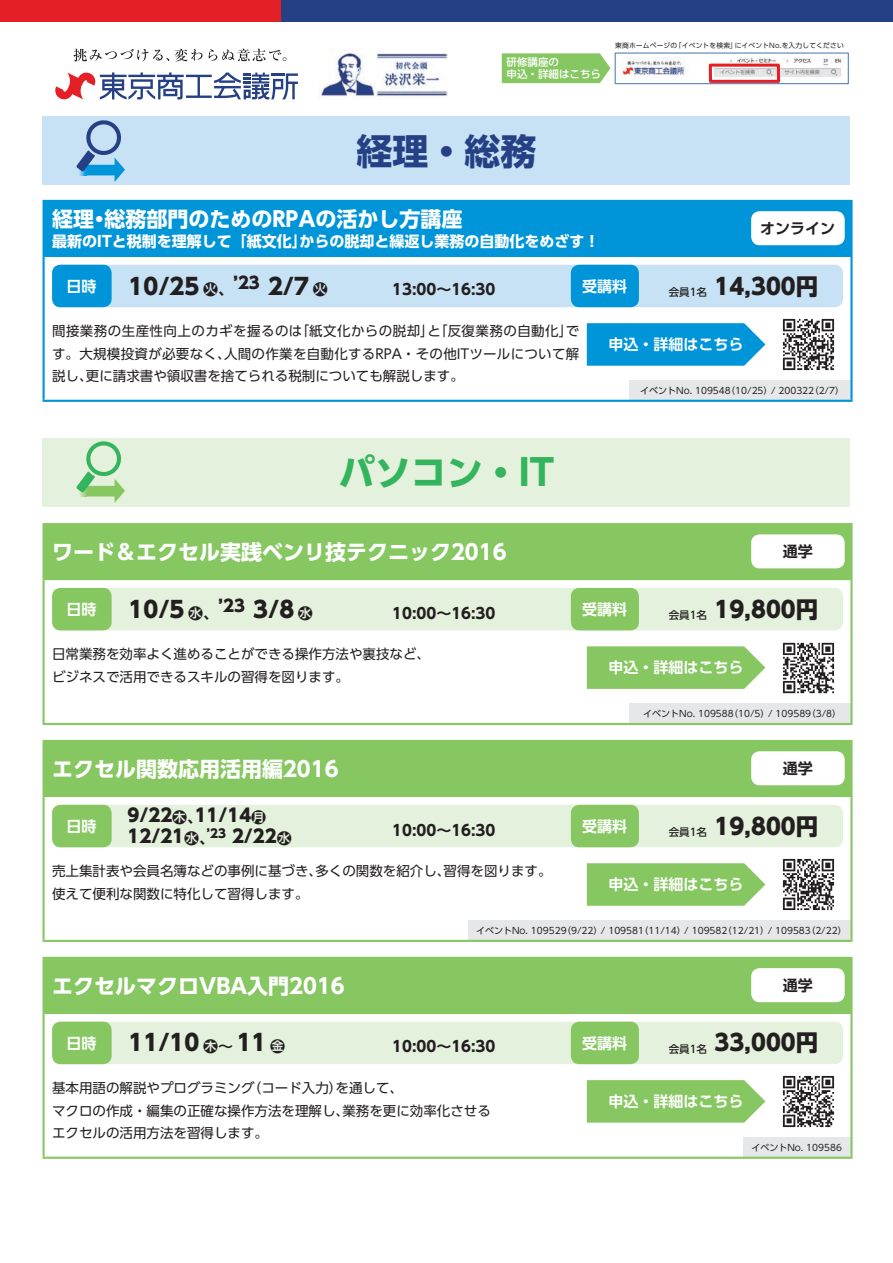
<style>
.page{position:relative;width:893px;height:1263px;background:#fff}
.page>*{position:absolute;margin:0;border:0;box-sizing:border-box;transform-origin:0 0}
.t1{font:700 36px "UD Shin Go Pr 6 N";color:#34b55d}
.t2{font:700 36px "UD Shin Go Pr 6 N";color:#264085}
.t3{font:800 22.5px "UD Shin Go Pr 6 N";color:#231f20}
.t4{font:700 21px "UD Shin Go Pr 6 N";color:#fff}
.t5{font:800 18px/21px "UD Shin Go Pr 6 N";color:#231f20}
.t6{font:700 15px "UD Shin Go Pr 6 N De";color:#fff}
.t7{font:700 15px "UD Shin Go Pr 6 N";color:#231f20}
.t8{font:700 15px "UD Shin Go Pr 6 N";color:#fff}
.t9{font:700 15px "UD Shin Go Pr 6 N De";color:#231f20}
.t10{font:13.5px/22.5px "UD Shin Go Pr 6 N";color:#231f20}
.t11{font:500 10.5px/12px "UD Shin Go Pr 6 N";color:#fff}
.t12{font:9px "UD Shin Go Pr 6 N";color:#231f20}
.t13{font:6.75px "UD Shin Go Pr 6 N";letter-spacing:.025em;color:#231f20}
.s1{font-family:"UD Shin Go Pr 6 N De";font-weight:700;font-size:15px}
.s2{font-weight:500;font-size:10.5px}
</style>
<div class="page">
<div style="left:0;top:0;width:893px;height:21px;background:#264085"></div>
<div style="left:0;top:0;width:281px;height:21px;background:#e41f25"></div>
<svg style="left:73px;top:49px;width:96px;height:13px"></svg>
<svg style="left:175px;top:49px;width:28px;height:13px"></svg>
<svg style="left:209px;top:48px;width:77px;height:13px"></svg>
<svg style="left:55px;top:72px;width:243px;height:27px"></svg>
<img style="left:319px;top:48px;width:129px;height:50px">
<img style="left:621px;top:58px;width:221px;height:21px">
<div style="left:615px;top:53px;width:234px;height:31px;border:1px solid #4f7eb2"></div>
<div style="left:709px;top:64px;width:71px;height:19px;border:3px solid #e41f25"></div>
<svg style="left:502px;top:53px;width:108px;height:30px;background:#8dca6a"></svg>
<div style="left:743px;top:1137px;width:107px;height:20px;background:#e6e7e9"></div>
<div style="left:468px;top:921px;width:382px;height:19px;background:#e6e7e9"></div>
<div style="left:629px;top:704px;width:221px;height:19px;background:#e6e7e9"></div>
<div style="left:629px;top:381px;width:221px;height:19px;background:#e6e7e9"></div>
<div style="left:43px;top:117px;width:807px;height:68px;background:#c7e2f5"></div>
<svg style="left:76px;top:120px;width:49px;height:62px"></svg>
<div style="left:43px;top:438px;width:807px;height:68px;background:#e4f1dc"></div>
<svg style="left:76px;top:441px;width:49px;height:62px"></svg>
<div style="left:44px;top:958px;width:807px;height:55px;background:#87c762"></div>
<hr style="left:45px;top:1012px;width:805px;height:2px;background:#87c762">
<hr style="left:43px;top:957px;width:810px;height:2px;background:#87c762">
<hr style="left:43px;top:959px;width:2px;height:54px;background:#87c762">
<hr style="left:850px;top:959px;width:3px;height:54px;background:#87c762">
<hr style="left:43px;top:1013px;width:2px;height:144px;background:#87c762">
<hr style="left:850px;top:1013px;width:3px;height:144px;background:#87c762">
<hr style="left:43px;top:1157px;width:810px;height:2px;background:#87c762">
<div style="left:52px;top:1022px;width:791px;height:42px;background:#e4f1dc;border-radius:9px"></div>
<div style="left:52px;top:1022px;width:60px;height:42px;background:#87c762;border-radius:9px"></div>
<div style="left:571px;top:1022px;width:68px;height:42px;background:#87c762;border-radius:9px"></div>
<div style="left:751px;top:968px;width:94px;height:34px;background:#fff;border-radius:9px"></div>
<div style="left:44px;top:741px;width:807px;height:55px;background:#87c762"></div>
<hr style="left:45px;top:795px;width:805px;height:2px;background:#87c762">
<hr style="left:43px;top:740px;width:810px;height:2px;background:#87c762">
<hr style="left:43px;top:742px;width:2px;height:54px;background:#87c762">
<hr style="left:850px;top:742px;width:3px;height:54px;background:#87c762">
<hr style="left:43px;top:796px;width:2px;height:144px;background:#87c762">
<hr style="left:850px;top:796px;width:3px;height:144px;background:#87c762">
<hr style="left:43px;top:940px;width:810px;height:2px;background:#87c762">
<div style="left:52px;top:805px;width:791px;height:42px;background:#e4f1dc;border-radius:9px"></div>
<div style="left:52px;top:805px;width:60px;height:42px;background:#87c762;border-radius:9px"></div>
<div style="left:571px;top:805px;width:68px;height:42px;background:#87c762;border-radius:9px"></div>
<div style="left:751px;top:751px;width:94px;height:34px;background:#fff;border-radius:9px"></div>
<img style="left:782px;top:858px;width:53px;height:53px">
<svg style="left:587px;top:863px;width:178px;height:43px;background:#8fca6c"></svg>
<div style="left:44px;top:524px;width:807px;height:55px;background:#87c762"></div>
<hr style="left:45px;top:579px;width:805px;height:1px;background:#87c762">
<hr style="left:43px;top:523px;width:810px;height:2px;background:#87c762">
<hr style="left:43px;top:525px;width:2px;height:54px;background:#87c762">
<hr style="left:850px;top:525px;width:3px;height:54px;background:#87c762">
<hr style="left:43px;top:579px;width:2px;height:144px;background:#87c762">
<hr style="left:850px;top:579px;width:3px;height:144px;background:#87c762">
<hr style="left:43px;top:723px;width:810px;height:2px;background:#87c762">
<div style="left:52px;top:588px;width:791px;height:42px;background:#e4f1dc;border-radius:9px"></div>
<div style="left:52px;top:588px;width:60px;height:42px;background:#87c762;border-radius:9px"></div>
<div style="left:571px;top:588px;width:68px;height:42px;background:#87c762;border-radius:9px"></div>
<div style="left:751px;top:534px;width:94px;height:34px;background:#fff;border-radius:9px"></div>
<img style="left:782px;top:642px;width:53px;height:52px">
<svg style="left:587px;top:646px;width:178px;height:43px;background:#8fca6c"></svg>
<div style="left:44px;top:201px;width:807px;height:55px;background:#0095d9"></div>
<hr style="left:43px;top:200px;width:810px;height:2px;background:#0095d9">
<hr style="left:43px;top:202px;width:2px;height:54px;background:#0095d9">
<hr style="left:850px;top:202px;width:3px;height:54px;background:#0095d9">
<hr style="left:43px;top:256px;width:2px;height:144px;background:#0095d9">
<hr style="left:850px;top:256px;width:3px;height:144px;background:#0095d9">
<hr style="left:43px;top:400px;width:810px;height:2px;background:#0095d9">
<hr style="left:45px;top:255px;width:805px;height:2px;background:#0095d9">
<div style="left:52px;top:265px;width:791px;height:42px;background:#c7e2f5;border-radius:9px"></div>
<div style="left:52px;top:265px;width:60px;height:42px;background:#0095d9;border-radius:9px"></div>
<div style="left:571px;top:265px;width:68px;height:42px;background:#0095d9;border-radius:9px"></div>
<div style="left:751px;top:211px;width:94px;height:34px;background:#fff;border-radius:9px"></div>
<img style="left:782px;top:318px;width:53px;height:53px">
<svg style="left:587px;top:323px;width:178px;height:43px;background:#119cdb"></svg>
<img style="left:782px;top:1075px;width:53px;height:53px">
<svg style="left:587px;top:1080px;width:178px;height:43px;background:#8fca6c"></svg>
<p class="t11" style="left:507px;top:56px;width:96px">研修講座の<br>申込・詳細はこちら</p>
<p class="t13" style="left:615px;top:40px;width:230px">東商ホームページの「イベントを検索」にイベントNo.を入力してください</p>
<h1 class="t2" style="left:356px;top:122px;width:182px">経理・総務</h1>
<h3 class="t4" style="left:52px;top:202px;width:412px">経理・総務部門のためのRPAの活かし方講座</h3>
<p class="t8" style="left:52px;top:229px;width:549px">最新のITと税制を理解して「紙文化」からの脱却と繰返し業務の自動化をめざす！</p>
<p class="t6" style="left:66px;top:274px;width:31px">日時</p>
<h2 class="t3" style="left:129px;top:267px;width:201px">10/25 <span class="s1">火、</span><sup>’23</sup> 2/7 <span class="s1">火</span></h2>
<p class="t7" style="left:392px;top:277px;width:105px">13:00～16:30</p>
<p class="t6" style="left:582px;top:274px;width:46px">受講料</p>
<h2 class="t3" style="left:669px;top:267px;width:151px"><span class="s2">会員1名</span> 14,300円</h2>
<p class="t10" style="left:52px;top:319px;width:529px;text-align:justify">間接業務の生産性向上のカギを握るのは「紙文化からの脱却」と「反復業務の自動化」です。大規模投資が必要なく、人間の作業を自動化するRPA・その他ITツールについて解説し、更に請求書や領収書を捨てられる税制についても解説します。</p>
<p class="t9" style="left:760px;top:216px;width:77px">オンライン</p>
<p class="t6" style="left:609px;top:332px;width:136px">申込・詳細はこちら</p>
<h1 class="t1" style="left:339px;top:443px;width:217px">パソコン・IT</h1>
<h3 class="t4" style="left:52px;top:535px;width:456px">ワード＆エクセル実践ベンリ技テクニック2016</h3>
<p class="t12" style="left:640px;top:383px;width:205px">イベントNo. 109548（10/25）/ 200322（2/7）</p>
<p class="t9" style="left:783px;top:539px;width:31px">通学</p>
<p class="t6" style="left:66px;top:597px;width:31px">日時</p>
<h2 class="t3" style="left:129px;top:591px;width:186px">10/5 <span class="s1">水、</span><sup>’23</sup> 3/8 <span class="s1">水</span></h2>
<p class="t7" style="left:392px;top:601px;width:105px">10:00～16:30</p>
<p class="t6" style="left:582px;top:597px;width:46px">受講料</p>
<h2 class="t3" style="left:669px;top:591px;width:151px"><span class="s2">会員1名</span> 19,800円</h2>
<p class="t10" style="left:52px;top:642px;width:379px">日常業務を効率よく進めることができる操作方法や裏技など、ビジネスで活用できるスキルの習得を図ります。</p>
<p class="t6" style="left:609px;top:655px;width:136px">申込・詳細はこちら</p>
<h3 class="t4" style="left:52px;top:751px;width:288px">エクセル関数応用活用編2016</h3>
<p class="t12" style="left:643px;top:706px;width:199px">イベントNo. 109588（10/5）/ 109589（3/8）</p>
<p class="t9" style="left:783px;top:756px;width:31px">通学</p>
<h3 class="t5" style="left:128px;top:804px;width:166px">9/22<span class="s1">木、</span>11/14<span class="s1">月<br></span>12/21<span class="s1">水、</span><sup>’23</sup> 2/22<span class="s1">水</span></h3>
<p class="t10" style="left:52px;top:859px;width:501px">売上集計表や会員名簿などの事例に基づき、多くの関数を紹介し、習得を図ります。使えて便利な関数に特化して習得します。</p>
<p class="t6" style="left:66px;top:814px;width:31px">日時</p>
<p class="t7" style="left:392px;top:817px;width:105px">10:00～16:30</p>
<p class="t6" style="left:582px;top:814px;width:46px">受講料</p>
<h2 class="t3" style="left:669px;top:807px;width:151px"><span class="s2">会員1名</span> 19,800円</h2>
<p class="t6" style="left:609px;top:872px;width:136px">申込・詳細はこちら</p>
<h3 class="t4" style="left:52px;top:968px;width:294px">エクセルマクロVBA入門2016</h3>
<p class="t12" style="left:476px;top:923px;width:372px">イベントNo. 109529（9/22）/ 109581（11/14）/ 109582（12/21）/ 109583（2/22）</p>
<p class="t9" style="left:783px;top:973px;width:31px">通学</p>
<p class="t6" style="left:66px;top:1031px;width:31px">日時</p>
<h2 class="t3" style="left:129px;top:1024px;width:158px">11/10 <span class="s1">木～</span> 11 <span class="s1">金</span></h2>
<p class="t7" style="left:392px;top:1034px;width:105px">10:00～16:30</p>
<p class="t6" style="left:582px;top:1031px;width:46px">受講料</p>
<h2 class="t3" style="left:669px;top:1024px;width:151px"><span class="s2">会員1名</span> 33,000円</h2>
<p class="t10" style="left:52px;top:1076px;width:440px">基本用語の解説やプログラミング（コード入力）を通して、<br>マクロの作成・編集の正確な操作方法を理解し、業務を更に効率化させるエクセルの活用方法を習得します。</p>
<p class="t6" style="left:609px;top:1089px;width:136px">申込・詳細はこちら</p>
<p class="t12" style="left:751px;top:1140px;width:92px">イベントNo. 109586</p>
</div>
